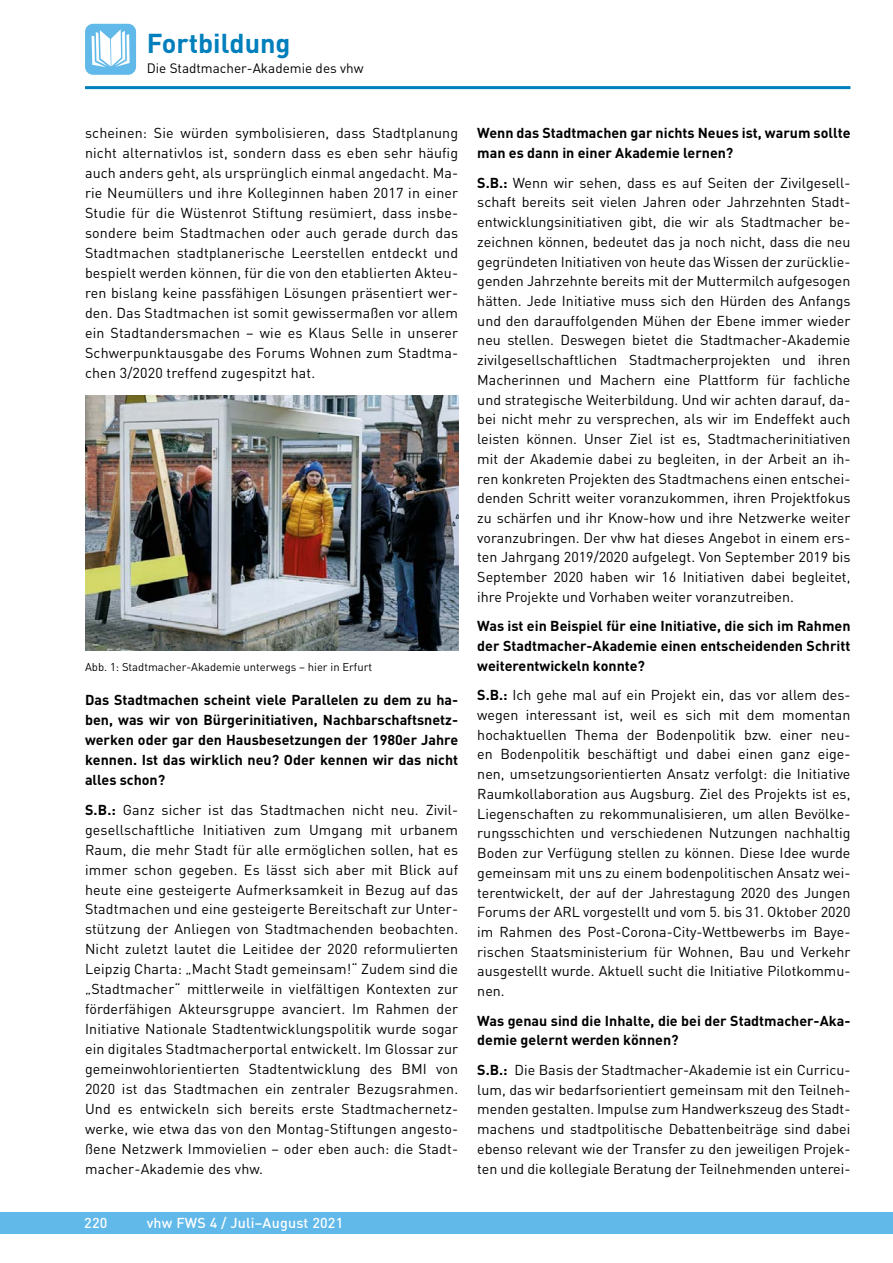
<style>
.page{position:relative;width:893px;height:1263px;background:#fff}
.page>*{position:absolute;margin:0;border:0;box-sizing:border-box;transform-origin:0 0}
.t1{font:700 27px "DIN Pro";color:#007fbc}
.t2{font:14.25px/19.6px "DIN Pro";color:#000;text-align:justify}
.t3{font:700 14.25px/19.6px "DIN Pro";color:#000}
.t4{font:500 14.25px "DIN Pro";letter-spacing:.015em;color:#fff}
.t5{font:13.5px "DIN Pro";color:#000}
.t6{font:11.25px "DIN Pro";color:#000}
.s1{font-weight:700}
</style>
<div class="page">
<div style="left:0;top:1212px;width:893px;height:21px;background:#61b9e9"></div>
<hr style="left:85px;top:86px;width:765px;height:3px;background:#007fbc">
<div style="left:85px;top:24px;width:51px;height:51px;background:#61b9e9;border-radius:8px"></div>
<svg style="left:92px;top:29px;width:38px;height:38px"></svg>
<img style="left:85px;top:395px;width:373px;height:256px">
<h1 class="t1" style="left:147px;top:25px;width:145px">Fortbildung</h1>
<p class="t5" style="left:147px;top:59px;width:218px">Die Stadtmacher-Akademie des vhw</p>
<p class="t2" style="left:85px;top:123px;width:375px">scheinen: Sie würden symbolisieren, dass Stadtplanung nicht alternativlos ist, sondern dass es eben sehr häufig auch anders geht, als ursprünglich einmal angedacht. Ma&shy;rie Neumüllers und ihre Kolleginnen haben 2017 in einer Studie für die Wüstenrot Stiftung resümiert, dass insbe&shy;sondere beim Stadtmachen oder auch gerade durch das Stadtmachen stadtplanerische Leerstellen entdeckt und bespielt werden können, für die von den etablierten Akteu&shy;ren bislang keine passfähigen Lösungen präsentiert wer&shy;den. Das Stadtmachen ist somit gewissermaßen vor allem ein Stadtandersmachen – wie es Klaus Selle in unserer Schwerpunktausgabe des Forums Wohnen zum Stadtma&shy;chen 3/2020 treffend zugespitzt hat.</p>
<p class="t6" style="left:85px;top:660px;width:289px">Abb. 1: Stadtmacher-Akademie unterwegs – hier in Erfurt</p>
<p class="t3" style="left:85px;top:690px;width:375px;text-align:justify">Das Stadtmachen scheint viele Parallelen zu dem zu ha&shy;ben, was wir von Bürgerinitiativen, Nachbarschaftsnetz&shy;werken oder gar den Hausbesetzungen der 1980er Jahre kennen. Ist das wirklich neu? Oder kennen wir das nicht alles schon?</p>
<p class="t2" style="left:85px;top:799px;width:375px"><span class="s1">S.B.:</span> Ganz sicher ist das Stadtmachen nicht neu. Zivil&shy;gesellschaftliche Initiativen zum Umgang mit urbanem Raum, die mehr Stadt für alle ermöglichen sollen, hat es immer schon gegeben. Es lässt sich aber mit Blick auf heute eine gesteigerte Aufmerksamkeit in Bezug auf das Stadtmachen und eine gesteigerte Bereitschaft zur Unter&shy;stützung der Anliegen von Stadtmachenden beobachten.<br>Nicht zuletzt lautet die Leitidee der 2020 reformulierten Leipzig Charta: „Macht Stadt gemeinsam!“ Zudem sind die „Stadtmacher“ mittlerweile in vielfältigen Kontexten zur förderfähigen Akteursgruppe avanciert. Im Rahmen der Initiative Nationale Stadtentwicklungspolitik wurde sogar ein digitales Stadtmacherportal entwickelt. Im Glossar zur gemeinwohlorientierten Stadtentwicklung des BMI von 2020 ist das Stadtmachen ein zentraler Bezugsrahmen.<br>Und es entwickeln sich bereits erste Stadtmachernetz&shy;werke, wie etwa das von den Montag-Stiftungen angesto&shy;ßene Netzwerk Immovielien – oder eben auch: die Stadt&shy;macher-Akademie des vhw.</p>
<p class="t4" style="left:84px;top:1213px;width:25px">220</p>
<p class="t4" style="left:147px;top:1213px;width:198px">vhw FWS 4 / Juli–August 2021</p>
<p class="t3" style="left:477px;top:123px;width:375px">Wenn das Stadtmachen gar nichts Neues ist, warum sollte man es dann in einer Akademie lernen?</p>
<p class="t2" style="left:477px;top:172px;width:375px"><span class="s1">S.B.:</span> Wenn wir sehen, dass es auf Seiten der Zivilgesell&shy;schaft bereits seit vielen Jahren oder Jahrzehnten Stadt&shy;entwicklungsinitiativen gibt, die wir als Stadtmacher be&shy;zeichnen können, bedeutet das ja noch nicht, dass die neu gegründeten Initiativen von heute das Wissen der zurücklie&shy;genden Jahrzehnte bereits mit der Muttermilch aufgesogen hätten. Jede Initiative muss sich den Hürden des Anfangs und den darauffolgenden Mühen der Ebene immer wieder neu stellen. Deswegen bietet die Stadtmacher-Akademie zivilgesellschaftlichen Stadtmacherprojekten und ihren Macherinnen und Machern eine Plattform für fachliche und strategische Weiterbildung. Und wir achten darauf, da&shy;bei nicht mehr zu versprechen, als wir im Endeffekt auch leisten können. Unser Ziel ist es, Stadtmacherinitiativen mit der Akademie dabei zu begleiten, in der Arbeit an ih&shy;ren konkreten Projekten des Stadtmachens einen entschei&shy;denden Schritt weiter voranzukommen, ihren Projektfokus zu schärfen und ihr Know-how und ihre Netzwerke weiter voranzubringen. Der vhw hat dieses Angebot in einem ers&shy;ten Jahrgang 2019/2020 aufgelegt. Von September 2019 bis September 2020 haben wir 16 Initiativen dabei begleitet, ihre Projekte und Vorhaben weiter voranzutreiben.</p>
<p class="t3" style="left:477px;top:616px;width:375px;text-align:justify">Was ist ein Beispiel für eine Initiative, die sich im Rahmen der Stadtmacher-Akademie einen entscheidenden Schritt weiterentwickeln konnte?</p>
<p class="t2" style="left:477px;top:685px;width:375px"><span class="s1">S.B.:</span> Ich gehe mal auf ein Projekt ein, das vor allem des&shy;wegen interessant ist, weil es sich mit dem momentan hochaktuellen Thema der Bodenpolitik bzw. einer neu&shy;en Bodenpolitik beschäftigt und dabei einen ganz eige&shy;nen, umsetzungsorientierten Ansatz verfolgt: die Initiative Raumkollaboration aus Augsburg. Ziel des Projekts ist es, Liegenschaften zu rekommunalisieren, um allen Bevölke&shy;rungsschichten und verschiedenen Nutzungen nachhaltig Boden zur Verfügung stellen zu können. Diese Idee wurde gemeinsam mit uns zu einem bodenpolitischen Ansatz wei&shy;terentwickelt, der auf der Jahrestagung 2020 des Jungen Forums der ARL vorgestellt und vom 5. bis 31. Oktober 2020 im Rahmen des Post-Corona-City-Wettbewerbs im Baye&shy;rischen Staatsministerium für Wohnen, Bau und Verkehr ausgestellt wurde. Aktuell sucht die Initiative Pilotkommu&shy;nen.</p>
<p class="t3" style="left:477px;top:1010px;width:375px">Was genau sind die Inhalte, die bei der Stadtmacher-Aka&shy;demie gelernt werden können?</p>
<p class="t2" style="left:477px;top:1059px;width:375px"><span class="s1">S.B.:</span> Die Basis der Stadtmacher-Akademie ist ein Curricu&shy;lum, das wir bedarfsorientiert gemeinsam mit den Teilneh&shy;menden gestalten. Impulse zum Handwerkszeug des Stadt&shy;machens und stadtpolitische Debattenbeiträge sind dabei ebenso relevant wie der Transfer zu den jeweiligen Projek&shy;ten und die kollegiale Beratung der Teilnehmenden unterei-</p>
</div>
